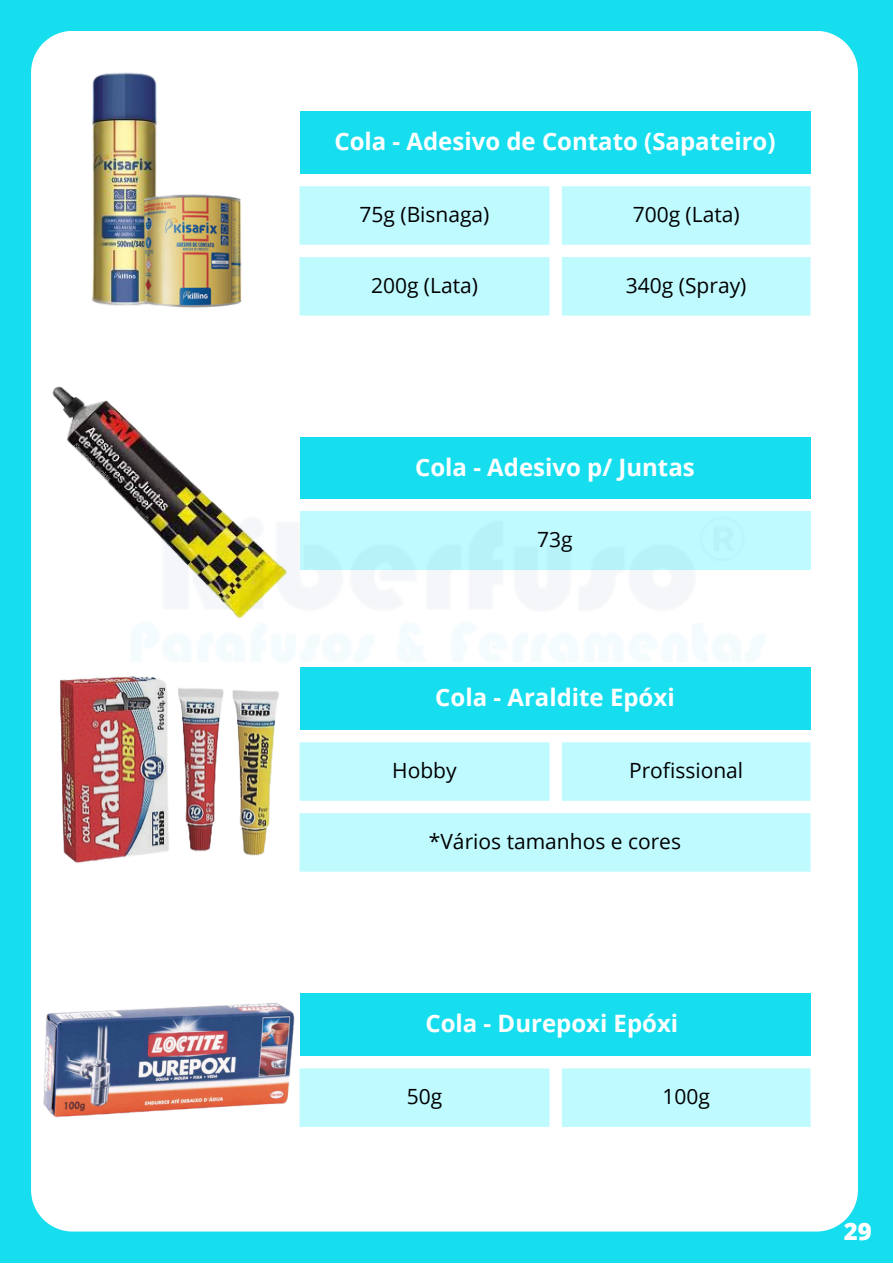
<style>
.page{position:relative;width:893px;height:1264px;background:#fff}
.page>*{position:absolute;margin:0;border:0;box-sizing:border-box;transform-origin:0 0}
.t1{font:700 24px "Open Sans";color:#fff}
.t2{font:800 24px "Open Sans";color:#fff}
.t3{font:21px "Open Sans";color:#000}
</style>
<div class="page">
<div style="left:0;top:0;width:892px;height:1262px;background:#17deee"></div>
<div style="left:31px;top:31px;width:826px;height:1200px;background:#fff"></div>
<div style="left:299px;top:111px;width:511px;height:63px;background:#17deee"></div>
<img style="left:31px;top:39px;width:240px;height:119px">
<div style="left:43px;top:1131px;width:251px;height:54px;background:#fff"></div>
<img style="left:31px;top:158px;width:827px;height:973px">
<p class="t1" style="left:334px;top:125px;width:442px">Cola - Adesivo de Contato (Sapateiro)</p>
<p class="t3" style="left:359px;top:200px;width:131px">75g (Bisnaga)</p>
<p class="t3" style="left:632px;top:200px;width:108px">700g (Lata)</p>
<p class="t3" style="left:371px;top:271px;width:108px">200g (Lata)</p>
<p class="t3" style="left:626px;top:271px;width:122px">340g (Spray)</p>
<p class="t1" style="left:415px;top:451px;width:281px">Cola - Adesivo p/ Juntas</p>
<p class="t3" style="left:537px;top:525px;width:37px">73g</p>
<p class="t1" style="left:435px;top:680px;width:241px">Cola - Araldite Epóxi</p>
<p class="t3" style="left:392px;top:756px;width:66px">Hobby</p>
<p class="t3" style="left:629px;top:756px;width:116px">Profissional</p>
<p class="t3" style="left:429px;top:826px;width:253px">*Vários tamanhos e cores</p>
<p class="t1" style="left:425px;top:1006px;width:254px">Cola - Durepoxi Epóxi</p>
<p class="t3" style="left:407px;top:1081px;width:37px">50g</p>
<p class="t3" style="left:662px;top:1081px;width:49px">100g</p>
<p class="t2" style="left:843px;top:1214px;width:30px">29</p>
</div>
